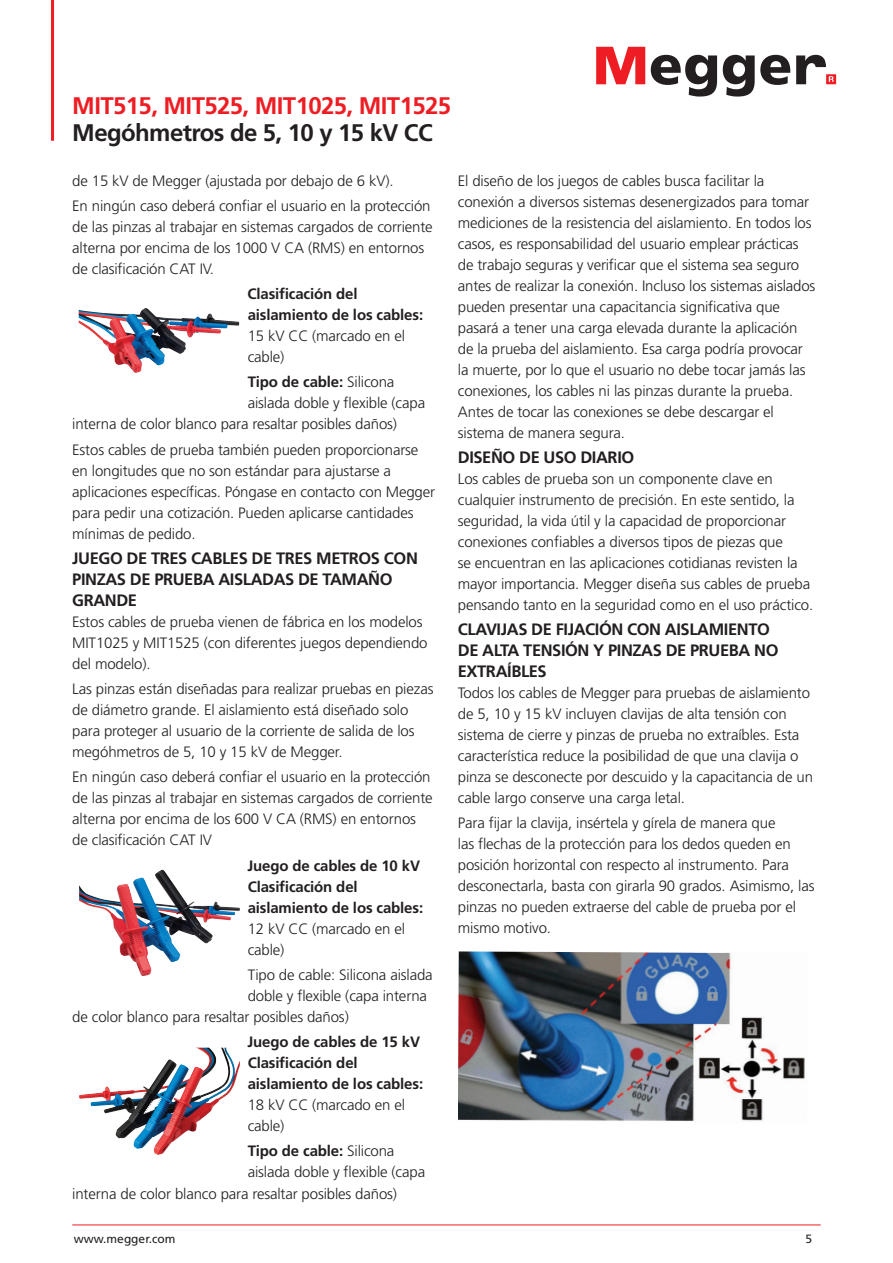
<style>
.page{position:relative;width:893px;height:1263px;background:#fff}
.page>*{position:absolute;margin:0;border:0;box-sizing:border-box;transform-origin:0 0}
.t1{font:700 24px "Frutiger LT Pro";letter-spacing:-.025em;color:#ee1d23}
.t2{font:700 24px "Frutiger LT Pro";letter-spacing:-.025em;color:#231f20}
.t3{font:700 16.5px/21px "Frutiger LT Pro";letter-spacing:-.025em;color:#231f20}
.t4{font:300 15px/21px "Frutiger LT Pro";letter-spacing:-.01em;color:#231f20}
.t5{font:700 15px/21px "Frutiger LT Pro";letter-spacing:-.01em;color:#231f20}
.t6{font:12px "Frutiger LT Pro";color:#231f20}
.s1{font-weight:300}
</style>
<div class="page">
<hr style="left:72px;top:1225px;width:749px;height:1px;background:#ee1d23">
<hr style="left:51px;top:0;width:3px;height:141px;background:#ee1d23">
<svg style="left:596px;top:47px;width:49px;height:37px"></svg>
<svg style="left:651px;top:55px;width:66px;height:42px"></svg>
<svg style="left:723px;top:55px;width:67px;height:42px"></svg>
<svg style="left:796px;top:55px;width:40px;height:29px"></svg>
<img style="left:79px;top:308px;width:160px;height:65px">
<img style="left:79px;top:870px;width:161px;height:106px">
<img style="left:182px;top:1048px;width:52px;height:54px">
<img style="left:458px;top:951px;width:347px;height:170px">
<h1 class="t1" style="left:72px;top:91px;width:380px">MIT515, MIT525, MIT1025, MIT1525</h1>
<h1 class="t2" style="left:72px;top:118px;width:362px">Megóhmetros de 5, 10 y 15 kV CC</h1>
<p class="t4" style="left:72px;top:168px;width:360px;line-height:25.2px">de 15 kV de Megger (ajustada por debajo de 6 kV).<br>En ningún caso deberá confiar el usuario en la protección</p>
<p class="t4" style="left:72px;top:216px;width:362px">de las pinzas al trabajar en sistemas cargados de corriente alterna por encima de los 1000 V CA (RMS) en entornos de clasificación CAT IV.</p>
<p class="t5" style="left:248px;top:283px;width:177px">Clasificación del aislamiento de los cables:</p>
<p class="t4" style="left:248px;top:325px;width:159px">15 kV CC (marcado en el cable)</p>
<p class="t5" style="left:248px;top:372px;width:148px">Tipo de cable: <span class="s1">Silicona</span></p>
<p class="t4" style="left:248px;top:393px;width:179px">aislada doble y flexible (capa</p>
<p class="t4" style="left:72px;top:414px;width:326px">interna de color blanco para resaltar posibles daños)</p>
<p class="t4" style="left:72px;top:439px;width:364px">Estos cables de prueba también pueden proporcionarse en longitudes que no son estándar para ajustarse a aplicaciones específicas. Póngase en contacto con Megger para pedir una cotización. Pueden aplicarse cantidades mínimas de pedido.</p>
<p class="t3" style="left:72px;top:548px;width:347px">JUEGO DE TRES CABLES DE TRES METROS CON<br>PINZAS DE PRUEBA AISLADAS DE TAMAÑO<br>GRANDE</p>
<p class="t4" style="left:72px;top:611px;width:357px">Estos cables de prueba vienen de fábrica en los modelos<br>MIT1025 y MIT1525 (con diferentes juegos dependiendo del modelo).</p>
<p class="t4" style="left:72px;top:678px;width:363px">Las pinzas están diseñadas para realizar pruebas en piezas de diámetro grande. El aislamiento está diseñado solo para proteger al usuario de la corriente de salida de los megóhmetros de 5, 10 y 15 kV de Megger.</p>
<p class="t4" style="left:72px;top:767px;width:362px">En ningún caso deberá confiar el usuario en la protección de las pinzas al trabajar en sistemas cargados de corriente alterna por encima de los 600 V CA (RMS) en entornos de clasificación CAT IV</p>
<p class="t5" style="left:248px;top:855px;width:177px">Juego de cables de 10 kV<br>Clasificación del aislamiento de los cables:</p>
<p class="t4" style="left:248px;top:918px;width:159px">12 kV CC (marcado en el cable)</p>
<p class="t4" style="left:248px;top:964px;width:187px">Tipo de cable: Silicona aislada</p>
<p class="t4" style="left:248px;top:985px;width:181px">doble y flexible (capa interna</p>
<p class="t4" style="left:72px;top:1006px;width:278px">de color blanco para resaltar posibles daños)</p>
<p class="t5" style="left:248px;top:1031px;width:177px">Juego de cables de 15 kV<br>Clasificación del aislamiento de los cables:</p>
<p class="t4" style="left:248px;top:1095px;width:159px">18 kV CC (marcado en el cable)</p>
<p class="t5" style="left:248px;top:1141px;width:148px">Tipo de cable: <span class="s1">Silicona</span></p>
<p class="t4" style="left:248px;top:1162px;width:179px">aislada doble y flexible (capa</p>
<p class="t4" style="left:72px;top:1183px;width:326px">interna de color blanco para resaltar posibles daños)</p>
<p class="t4" style="left:458px;top:170px;width:359px">El diseño de los juegos de cables busca facilitar la conexión a diversos sistemas desenergizados para tomar mediciones de la resistencia del aislamiento. En todos los casos, es responsabilidad del usuario emplear prácticas de trabajo seguras y verificar que el sistema sea seguro antes de realizar la conexión. Incluso los sistemas aislados pueden presentar una capacitancia significativa que pasará a tener una carga elevada durante la aplicación de la prueba del aislamiento. Esa carga podría provocar la muerte, por lo que el usuario no debe tocar jamás las conexiones, los cables ni las pinzas durante la prueba.<br>Antes de tocar las conexiones se debe descargar el sistema de manera segura.</p>
<p class="t3" style="left:458px;top:447px;width:178px">DISEÑO DE USO DIARIO</p>
<p class="t4" style="left:458px;top:468px;width:357px">Los cables de prueba son un componente clave en cualquier instrumento de precisión. En este sentido, la seguridad, la vida útil y la capacidad de proporcionar conexiones confiables a diversos tipos de piezas que<br>se encuentran en las aplicaciones cotidianas revisten la mayor importancia. Megger diseña sus cables de prueba pensando tanto en la seguridad como en el uso práctico.</p>
<p class="t3" style="left:458px;top:619px;width:322px">CLAVIJAS DE FIJACIÓN CON AISLAMIENTO<br>DE ALTA TENSIÓN Y PINZAS DE PRUEBA NO<br>EXTRAÍBLES</p>
<p class="t4" style="left:458px;top:682px;width:357px">Todos los cables de Megger para pruebas de aislamiento de 5, 10 y 15 kV incluyen clavijas de alta tensión con sistema de cierre y pinzas de prueba no extraíbles. Esta característica reduce la posibilidad de que una clavija o pinza se desconecte por descuido y la capacitancia de un cable largo conserve una carga letal.</p>
<p class="t4" style="left:458px;top:813px;width:358px">Para fijar la clavija, insértela y gírela de manera que<br>las flechas de la protección para los dedos queden en posición horizontal con respecto al instrumento. Para desconectarla, basta con girarla 90 grados. Asimismo, las pinzas no pueden extraerse del cable de prueba por el mismo motivo.</p>
<p class="t6" style="left:74px;top:1231px;width:103px">www.megger.com</p>
<p class="t6" style="left:805px;top:1231px;width:8px">5</p>
</div>
